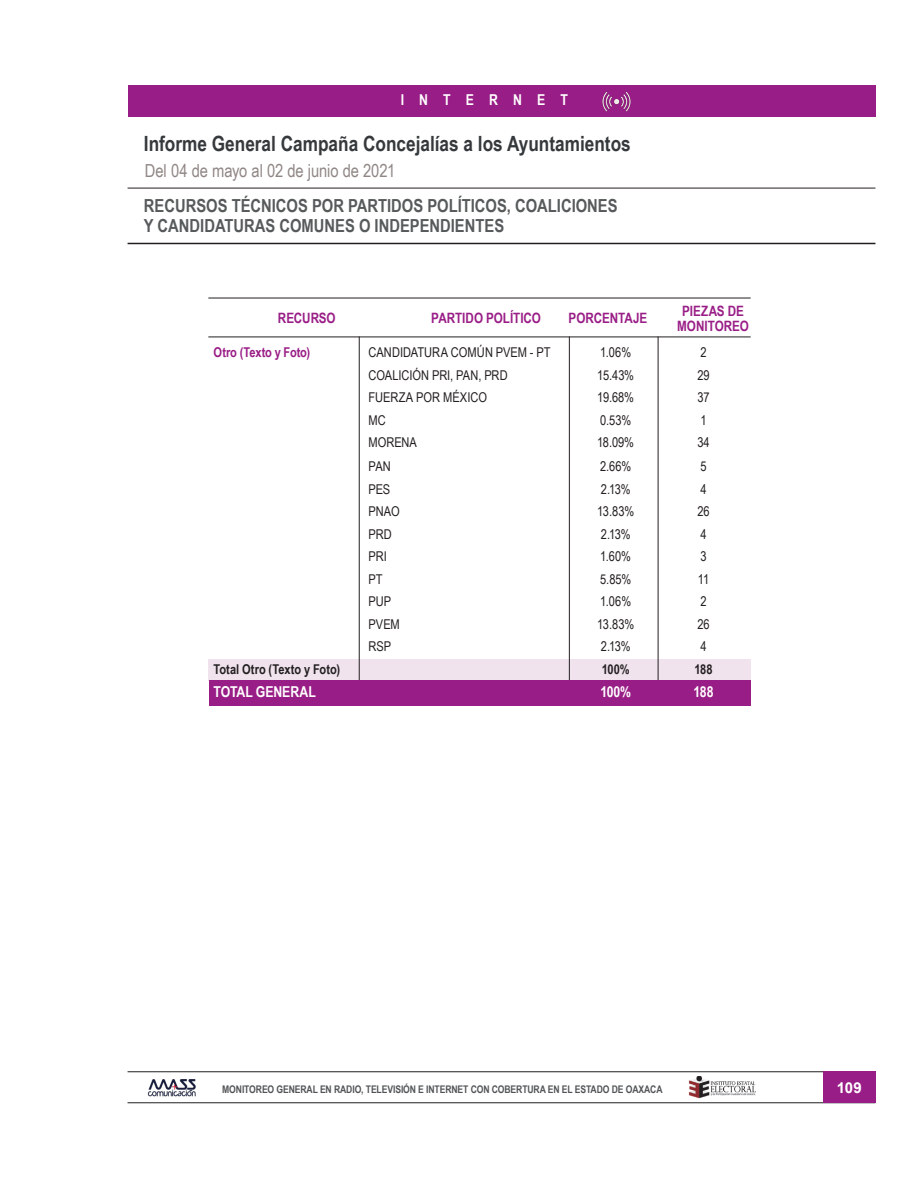
<style>
.page{position:relative;width:918px;height:1188px;background:#fff}
.page>*{position:absolute;margin:0;border:0;box-sizing:border-box;transform-origin:0 0}
.INFORME_SEMANAL{font:700 21px "Arial Narrow";color:#36393c}
.TITULOS_DE_CONTENIDO{font:700 18px/19.5px "Arial Narrow";color:#575a5b}
.t1{font:18px "Arial Narrow";letter-spacing:-.005em;color:#908785}
.TABLAS2_BLANCO{font:700 15px "Arial Narrow";letter-spacing:-.005em;color:#fff}
.RADIO_TV_INTERNET{font:700 15px "Arial Narrow";letter-spacing:1.01em;color:#fff}
.t2{font:700 15px "Arial";color:#fff}
.TITULITO_TABLA_CUADR{font:700 14.25px "Arial Narrow";color:#991d86}
.TABLAS_1{font:13.5px "Arial Narrow";color:#231f20}
.TABLAS_1-2{font:700 13.5px "Arial Narrow";color:#231f20}
.TABLAS_1-3{font:700 13.5px "Arial Narrow";letter-spacing:-.005em;color:#991d86}
.t3{font:700 10.5px "Arial Narrow";letter-spacing:-.01em;color:#515456}
</style>
<div class="page">
<hr style="left:128px;top:1072px;width:747px;height:1px;background:#231f20">
<hr style="left:128px;top:1103px;width:747px;height:1px;background:#231f20">
<div style="left:823px;top:1072px;width:52px;height:31px;background:#991d86"></div>
<img style="left:147px;top:1079px;width:49px;height:18px">
<img style="left:688px;top:1077px;width:67px;height:22px">
<div style="left:209px;top:660px;width:542px;height:21px;background:#f0e3ee"></div>
<hr style="left:128px;top:243px;width:747px;height:1px;background:#231f20">
<hr style="left:128px;top:188px;width:747px;height:1px;background:#231f20">
<div style="left:128px;top:85px;width:747px;height:31px;background:#991d86"></div>
<img style="left:602px;top:91px;width:29px;height:21px">
<hr style="left:569px;top:337px;width:1px;height:343px;background:#231f20">
<hr style="left:359px;top:337px;width:1px;height:343px;background:#231f20">
<hr style="left:658px;top:337px;width:1px;height:343px;background:#231f20">
<div style="left:209px;top:680px;width:542px;height:26px;background:#991d86"></div>
<hr style="left:208px;top:298px;width:543px;height:1px;background:#231f20">
<hr style="left:208px;top:337px;width:543px;height:1px;background:#231f20">
<p class="RADIO_TV_INTERNET" style="left:401px;top:88px;width:169px">INTERNET</p>
<p class="INFORME_SEMANAL" style="left:144px;top:128px;width:488px">Informe General Campaña Concejalías a los Ayuntamientos</p>
<p class="t1" style="left:145px;top:158px;width:252px">Del 04 de mayo al 02 de junio de 2021</p>
<p class="TITULOS_DE_CONTENIDO" style="left:144px;top:196px;width:475px">RECURSOS TÉCNICOS POR PARTIDOS POLÍTICOS, COALICIONES<br>Y CANDIDATURAS COMUNES O INDEPENDIENTES</p>
<p class="TITULITO_TABLA_CUADR" style="left:278px;top:308px;width:59px">RECURSO</p>
<p class="TITULITO_TABLA_CUADR" style="left:431px;top:308px;width:111px">PARTIDO POLÍTICO</p>
<p class="TITULITO_TABLA_CUADR" style="left:569px;top:308px;width:80px">PORCENTAJE</p>
<p class="TITULITO_TABLA_CUADR" style="left:682px;top:300px;width:63px">PIEZAS DE</p>
<p class="TITULITO_TABLA_CUADR" style="left:677px;top:315px;width:73px">MONITOREO</p>
<p class="TABLAS_1-3" style="left:214px;top:343px;width:98px">Otro (Texto y Foto)</p>
<p class="TABLAS_1" style="left:369px;top:343px;width:184px">CANDIDATURA COMÚN PVEM - PT</p>
<p class="TABLAS_1" style="left:600px;top:343px;width:32px">1.06%</p>
<p class="TABLAS_1" style="left:701px;top:343px;width:8px">2</p>
<p class="TABLAS_1" style="left:369px;top:365px;width:141px">COALICIÓN PRI, PAN, PRD</p>
<p class="TABLAS_1" style="left:597px;top:365px;width:38px">15.43%</p>
<p class="TABLAS_1" style="left:697px;top:365px;width:14px">29</p>
<p class="TABLAS_1" style="left:369px;top:388px;width:120px">FUERZA POR MÉXICO</p>
<p class="TABLAS_1" style="left:597px;top:388px;width:38px">19.68%</p>
<p class="TABLAS_1" style="left:698px;top:388px;width:14px">37</p>
<p class="TABLAS_1" style="left:369px;top:410px;width:19px">MC</p>
<p class="TABLAS_1" style="left:600px;top:410px;width:33px">0.53%</p>
<p class="TABLAS_1" style="left:701px;top:410px;width:8px">1</p>
<p class="TABLAS_1" style="left:369px;top:433px;width:50px">MORENA</p>
<p class="TABLAS_1" style="left:597px;top:433px;width:38px">18.09%</p>
<p class="TABLAS_1" style="left:697px;top:433px;width:14px">34</p>
<p class="TABLAS_1" style="left:369px;top:457px;width:24px">PAN</p>
<p class="TABLAS_1" style="left:600px;top:457px;width:33px">2.66%</p>
<p class="TABLAS_1" style="left:701px;top:457px;width:8px">5</p>
<p class="TABLAS_1" style="left:369px;top:479px;width:23px">PES</p>
<p class="TABLAS_1" style="left:601px;top:479px;width:31px">2.13%</p>
<p class="TABLAS_1" style="left:701px;top:479px;width:8px">4</p>
<p class="TABLAS_1" style="left:369px;top:502px;width:33px">PNAO</p>
<p class="TABLAS_1" style="left:597px;top:502px;width:38px">13.83%</p>
<p class="TABLAS_1" style="left:697px;top:502px;width:14px">26</p>
<p class="TABLAS_1" style="left:369px;top:524px;width:25px">PRD</p>
<p class="TABLAS_1" style="left:601px;top:524px;width:31px">2.13%</p>
<p class="TABLAS_1" style="left:701px;top:524px;width:8px">4</p>
<p class="TABLAS_1" style="left:369px;top:547px;width:20px">PRI</p>
<p class="TABLAS_1" style="left:600px;top:547px;width:32px">1.60%</p>
<p class="TABLAS_1" style="left:701px;top:547px;width:8px">3</p>
<p class="TABLAS_1" style="left:369px;top:569px;width:16px">PT</p>
<p class="TABLAS_1" style="left:600px;top:569px;width:33px">5.85%</p>
<p class="TABLAS_1" style="left:698px;top:569px;width:13px">11</p>
<p class="TABLAS_1" style="left:369px;top:592px;width:24px">PUP</p>
<p class="TABLAS_1" style="left:600px;top:592px;width:32px">1.06%</p>
<p class="TABLAS_1" style="left:701px;top:592px;width:8px">2</p>
<p class="TABLAS_1" style="left:369px;top:614px;width:33px">PVEM</p>
<p class="TABLAS_1" style="left:597px;top:614px;width:38px">13.83%</p>
<p class="TABLAS_1" style="left:697px;top:614px;width:14px">26</p>
<p class="TABLAS_1" style="left:369px;top:637px;width:24px">RSP</p>
<p class="TABLAS_1" style="left:601px;top:637px;width:31px">2.13%</p>
<p class="TABLAS_1" style="left:701px;top:637px;width:8px">4</p>
<p class="TABLAS_1-2" style="left:214px;top:659px;width:128px">Total Otro (Texto y Foto)</p>
<p class="TABLAS_1-2" style="left:602px;top:659px;width:30px">100%</p>
<p class="TABLAS_1-2" style="left:694px;top:659px;width:20px">188</p>
<p class="TABLAS2_BLANCO" style="left:214px;top:680px;width:104px">TOTAL GENERAL</p>
<p class="TABLAS2_BLANCO" style="left:600px;top:680px;width:32px">100%</p>
<p class="TABLAS2_BLANCO" style="left:694px;top:680px;width:21px">188</p>
<p class="t3" style="left:222px;top:1081px;width:442px">MONITOREO GENERAL EN RADIO, TELEVISIÓN E INTERNET CON COBERTURA EN EL ESTADO DE OAXACA</p>
<p class="t2" style="left:837px;top:1077px;width:26px">109</p>
</div>
